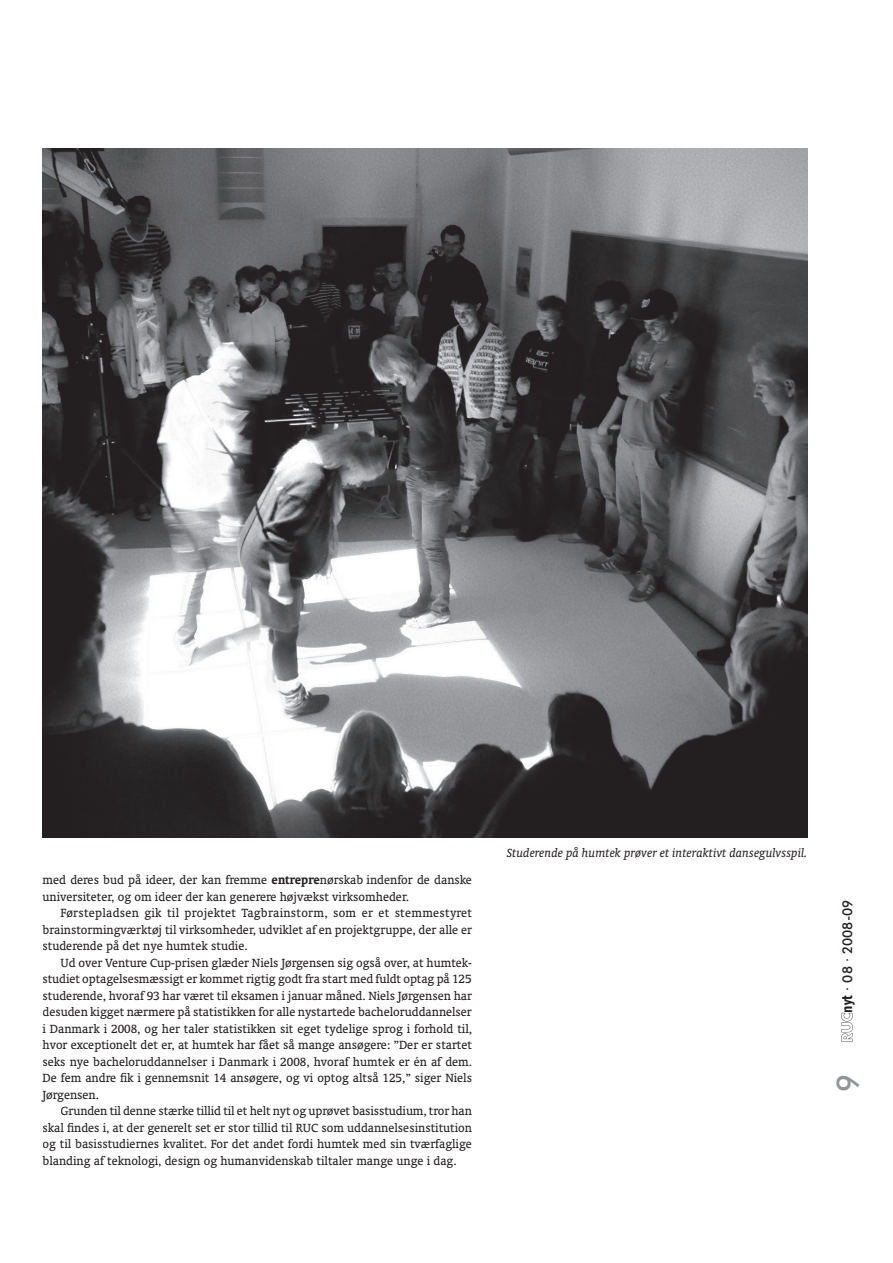
<style>
.page{position:relative;width:893px;height:1263px;background:#fff}
.page>*{position:absolute;margin:0;border:0;box-sizing:border-box;transform-origin:0 0}
.t1{font:500 30px "Futura BT";color:#939598}
.t2{font:13.5px/16.5px "Oranda BT";color:#231f20;text-align:justify}
.t3{font:italic 13.5px "Oranda BT";color:#231f20}
.t4{font:500 13.5px "Futura BT";color:#231f20}
.s1{font-weight:700}
.s2{font-family:"Franklin Gothic";font-weight:600;font-stretch:condensed;font-size:15px}
</style>
<div class="page">
<svg style="left:841px;top:1013px;width:12px;height:29px"></svg>
<img style="left:43px;top:148px;width:765px;height:690px">
<p class="t2" style="left:43px;top:871px;width:431px">med deres bud på ideer, der kan fremme <span class="s1">entrepre</span>nørskab indenfor de danske universiteter, og om ideer der kan generere højvækst virksomheder.</p>
<p class="t2" style="left:43px;top:904px;width:431px;text-indent:18px">Førstepladsen gik til projektet Tagbrainstorm, som er et stemmestyret brainstormingværktøj til virksomheder, udviklet af en projektgruppe, der alle er studerende på det nye humtek studie.</p>
<p class="t2" style="left:43px;top:954px;width:431px;text-indent:18px">Ud over Venture Cup-prisen glæder Niels Jørgensen sig også over, at humtek&shy;studiet optagelsesmæssigt er kommet rigtig godt fra start med fuldt optag på 125 studerende, hvoraf 93 har været til eksamen i januar måned. Niels Jørgensen har desuden kigget nærmere på statistikken for alle nystartede bacheloruddannelser i Danmark i 2008, og her taler statistikken sit eget tydelige sprog i forhold til, hvor exceptionelt det er, at humtek har fået så mange ansøgere: ”Der er startet seks nye bacheloruddannelser i Danmark i 2008, hvoraf humtek er én af dem.<br>De fem andre fik i gennemsnit 14 ansøgere, og vi optog altså 125,” siger Niels Jørgensen.</p>
<p class="t2" style="left:43px;top:1102px;width:431px;text-indent:18px">Grunden til denne stærke tillid til et helt nyt og uprøvet basisstudium, tror han skal findes i, at der generelt set er stor tillid til RUC som uddannelsesinstitution og til basisstudiernes kvalitet. For det andet fordi humtek med sin tværfaglige blanding af teknologi, design og humanvidenskab tiltaler mange unge i dag.</p>
<p class="t3" style="left:507px;top:845px;width:302px">Studerende på humtek prøver et interaktivt dansegulvsspil.</p>
<p class="t4" style="left:839px;top:1012px;width:114px;rotate:-90deg"><span class="s2">nyt</span> · 08 · 2008-09</p>
<h1 class="t1" style="left:829px;top:1092px;width:20px;rotate:-90deg">9</h1>
</div>
